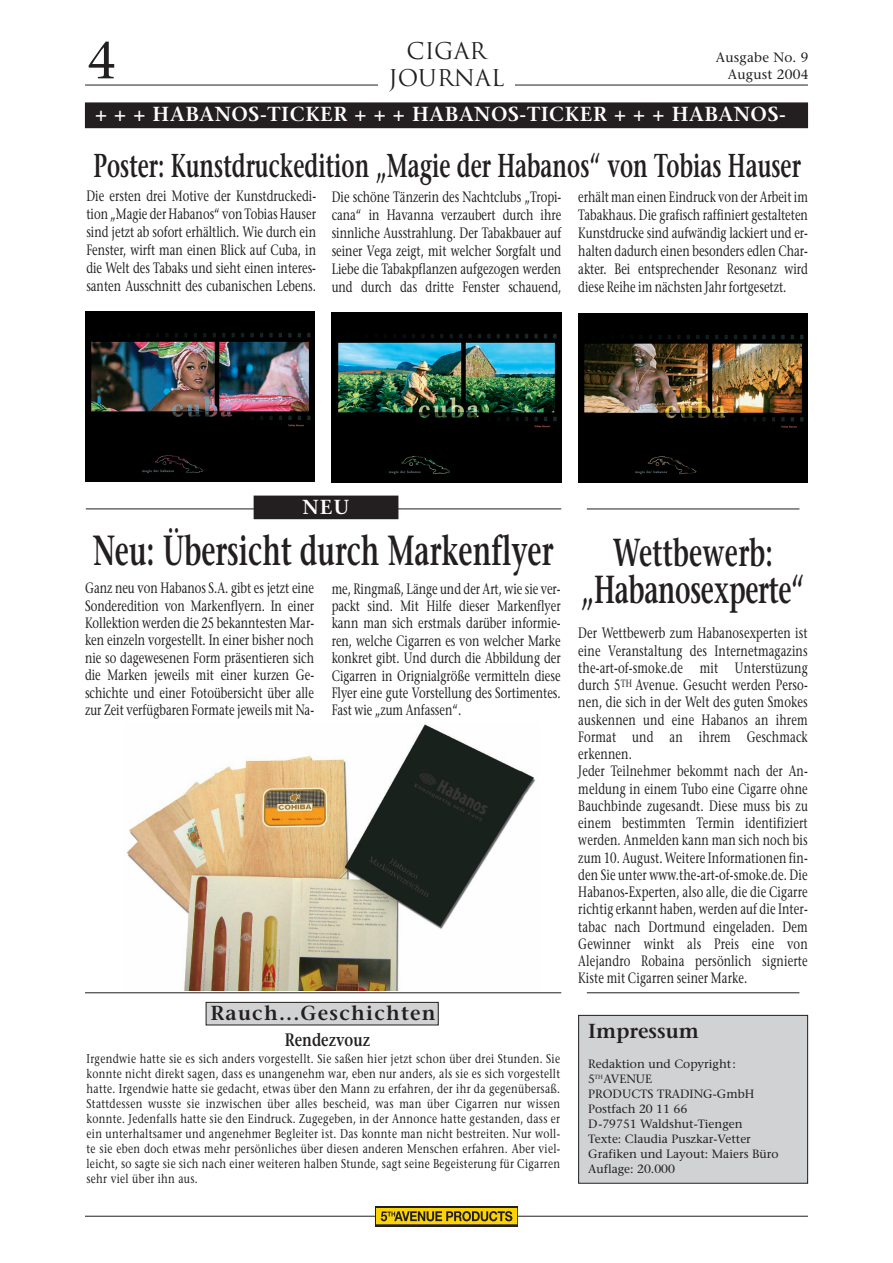
<style>
.page{position:relative;width:893px;height:1263px;background:#fff}
.page>*{position:absolute;margin:0;border:0;box-sizing:border-box;transform-origin:0 0}
.t1{font:52.5px "Stone Serif";color:#231f20}
.t2{font:600 42px "Stone Serif";color:#231f20;scale:.65 1}
.t3{font:600 39px/37.5px "Stone Serif";letter-spacing:-.01em;color:#231f20;text-align:center;scale:.65 1}
.t4{font:600 33px "Stone Serif";color:#231f20;scale:.65 1}
.t5{font:22.5px "Trajan";color:#231f20}
.t6{font:600 20.25px "Stone Serif";letter-spacing:.03em;color:#fff}
.t7{font:600 20.25px "Stone Serif";letter-spacing:.06em;color:#231f20}
.t8{font:600 20.25px "Stone Serif";color:#231f20}
.t9{font:600 18px "Stone Serif";color:#231f20;scale:.8 1}
.t10{font:15px/17.2px "Stone Serif";letter-spacing:.01em;color:#231f20;text-align:justify;scale:.75 1}
.t11{font:13.5px/16.5px "Stone Serif";letter-spacing:.015em;color:#231f20;text-align:right}
.t12{font:12.75px/15px "Stone Serif";letter-spacing:.03em;color:#231f20;text-align:justify;scale:.8 1}
.t13{font:12px/15px "Stone Serif";color:#231f20}
</style>
<div class="page">
<div style="left:85px;top:103px;width:722px;height:25px;background:#231f20"></div>
<hr style="left:85px;top:1216px;width:723px;height:1px;background:#231f20">
<div style="left:375px;top:1206px;width:143px;height:20px;background:linear-gradient(to right,#665617,#665617)"></div>
<div style="left:376px;top:1208px;width:141px;height:16px;background:linear-gradient(to right,#fed304,#fdd204)"></div>
<div style="left:376px;top:1208px;width:141px;height:16px;border:1px solid #fed304"></div>
<svg style="left:381px;top:1211px;width:131px;height:10px"></svg>
<div style="left:579px;top:1015px;width:229px;height:168px;background:#d1d2d4"></div>
<div style="left:578px;top:1015px;width:230px;height:168px;border:1px solid #231f20"></div>
<hr style="left:85px;top:85px;width:723px;height:1px;background:#231f20">
<div style="left:378px;top:40px;width:136px;height:62px;background:#fff"></div>
<hr style="left:85px;top:992px;width:476px;height:1px;background:#231f20">
<hr style="left:587px;top:992px;width:212px;height:1px;background:#231f20">
<hr style="left:86px;top:509px;width:475px;height:1px;background:#231f20">
<div style="left:254px;top:496px;width:144px;height:23px;background:#231f20"></div>
<img style="left:126px;top:724px;width:410px;height:267px">
<img style="left:332px;top:313px;width:229px;height:169px">
<img style="left:85px;top:312px;width:230px;height:169px">
<img style="left:578px;top:314px;width:230px;height:169px">
<div style="left:206px;top:1002px;width:232px;height:23px;background:#d1d2d4"></div>
<div style="left:206px;top:1002px;width:233px;height:23px;border:1px solid #231f20"></div>
<hr style="left:587px;top:509px;width:212px;height:1px;background:#231f20">
<h1 class="t1" style="left:87px;top:40px;width:32px">4</h1>
<h3 class="t5" style="left:407px;top:38px;width:81px">CIGAR</h3>
<h3 class="t5" style="left:389px;top:65px;width:117px">JOURNAL</h3>
<p class="t11" style="left:716px;top:51px;width:94px">Ausgabe No. 9<br>August 2004</p>
<h3 class="t6" style="left:95px;top:106px;width:692px">+ + + HABANOS-TICKER + + + HABANOS-TICKER + + + HABANOS-</h3>
<h3 class="t4" style="left:94px;top:152px;width:1089px">Poster: Kunstdruckedition „Magie der Habanos“ von Tobias Hauser</h3>
<p class="t10" style="left:86px;top:188px;width:308px;line-height:18px">Die ersten drei Motive der Kunstdruckedi&shy;tion „Magie der Habanos“ von Tobias Hauser sind jetzt ab sofort erhältlich. Wie durch ein Fenster, wirft man einen Blick auf Cuba, in die Welt des Tabaks und sieht einen interes&shy;santen Ausschnitt des cubanischen Lebens.</p>
<p class="t10" style="left:332px;top:189px;width:308px;line-height:18px">Die schöne Tänzerin des Nachtclubs „Tropi&shy;cana“ in Havanna verzaubert durch ihre sinnliche Ausstrahlung. Der Tabakbauer auf seiner Vega zeigt, mit welcher Sorgfalt und Liebe die Tabakpflanzen aufgezogen werden und durch das dritte Fenster schauend,</p>
<p class="t10" style="left:578px;top:189px;width:308px;line-height:18px">erhält man einen Eindruck von der Arbeit im Tabakhaus. Die grafisch raffiniert gestalteten Kunstdrucke sind aufwändig lackiert und er&shy;halten dadurch einen besonders edlen Char&shy;akter. Bei entsprechender Resonanz wird diese Reihe im nächsten Jahr fortgesetzt.</p>
<h3 class="t6" style="left:302px;top:499px;width:49px">NEU</h3>
<h2 class="t2" style="left:93px;top:534px;width:709px">Neu: Übersicht durch Markenflyer</h2>
<h3 class="t3" style="left:581px;top:538px;width:345px">Wettbewerb: „Habanosexperte“</h3>
<p class="t10" style="left:85px;top:581px;width:307px">Ganz neu von Habanos S.A. gibt es jetzt eine Sonderedition von Markenflyern. In einer Kollektion werden die 25 bekanntesten Mar&shy;ken einzeln vorgestellt. In einer bisher noch nie so dagewesenen Form präsentieren sich die Marken jeweils mit einer kurzen Ge&shy;schichte und einer Fotoübersicht über alle zur Zeit verfügbaren Formate jeweils mit Na-</p>
<p class="t10" style="left:332px;top:581px;width:307px">me, Ringmaß, Länge und der Art, wie sie ver&shy;packt sind. Mit Hilfe dieser Markenflyer kann man sich erstmals darüber informie&shy;ren, welche Cigarren es von welcher Marke konkret gibt. Und durch die Abbildung der Cigarren in Orignialgröße vermitteln diese Flyer eine gute Vorstellung des Sortimentes.<br>Fast wie „zum Anfassen“.</p>
<p class="t10" style="left:578px;top:626px;width:308px;text-align:left">Der Wettbewerb zum Habanosexperten ist eine Veranstaltung des Internetmagazins the-art-of-smoke.de mit Unterstüzung durch 5<sup>TH</sup> Avenue. Gesucht werden Perso&shy;nen, die sich in der Welt des guten Smokes auskennen und eine Habanos an ihrem Format und an ihrem Geschmack erkennen.<br>Jeder Teilnehmer bekommt nach der An&shy;meldung in einem Tubo eine Cigarre ohne Bauchbinde zugesandt. Diese muss bis zu einem bestimmten Termin identifiziert werden. Anmelden kann man sich noch bis zum 10. August. Weitere Informationen fin&shy;den Sie unter www.the-art-of-smoke.de. Die Habanos-Experten, also alle, die die Cigarre richtig erkannt haben, werden auf die Inter&shy;tabac nach Dortmund eingeladen. Dem Gewinner winkt als Preis eine von Alejandro Robaina persönlich signierte Kiste mit Cigarren seiner Marke.</p>
<h3 class="t7" style="left:210px;top:1005px;width:227px">Rauch...Geschichten</h3>
<p class="t9" style="left:285px;top:1033px;width:108px">Rendezvouz</p>
<p class="t12" style="left:87px;top:1052px;width:594px">Irgendwie hatte sie es sich anders vorgestellt. Sie saßen hier jetzt schon über drei Stunden. Sie konnte nicht direkt sagen, dass es unangenehm war, eben nur anders, als sie es sich vorgestellt hatte. Irgendwie hatte sie gedacht, etwas über den Mann zu erfahren, der ihr da gegenübersaß.<br>Stattdessen wusste sie inzwischen über alles bescheid, was man über Cigarren nur wissen konnte. Jedenfalls hatte sie den Eindruck. Zugegeben, in der Annonce hatte gestanden, dass er ein unterhaltsamer und angenehmer Begleiter ist. Das konnte man nicht bestreiten. Nur woll&shy;te sie eben doch etwas mehr persönliches über diesen anderen Menschen erfahren. Aber viel&shy;leicht, so sagte sie sich nach einer weiteren halben Stunde, sagt seine Begeisterung für Cigarren sehr viel über ihn aus.</p>
<h3 class="t8" style="left:588px;top:1023px;width:112px">Impressum</h3>
<p class="t13" style="left:588px;top:1057px;width:192px">Redaktion und Copyright:<br>5<sup>TH</sup>AVENUE<br>PRODUCTS TRADING-GmbH<br>Postfach 20 11 66<br>D-79751 Waldshut-Tiengen<br>Texte: Claudia Puszkar-Vetter<br>Grafiken und Layout: Maiers Büro<br>Auflage: 20.000</p>
</div>
